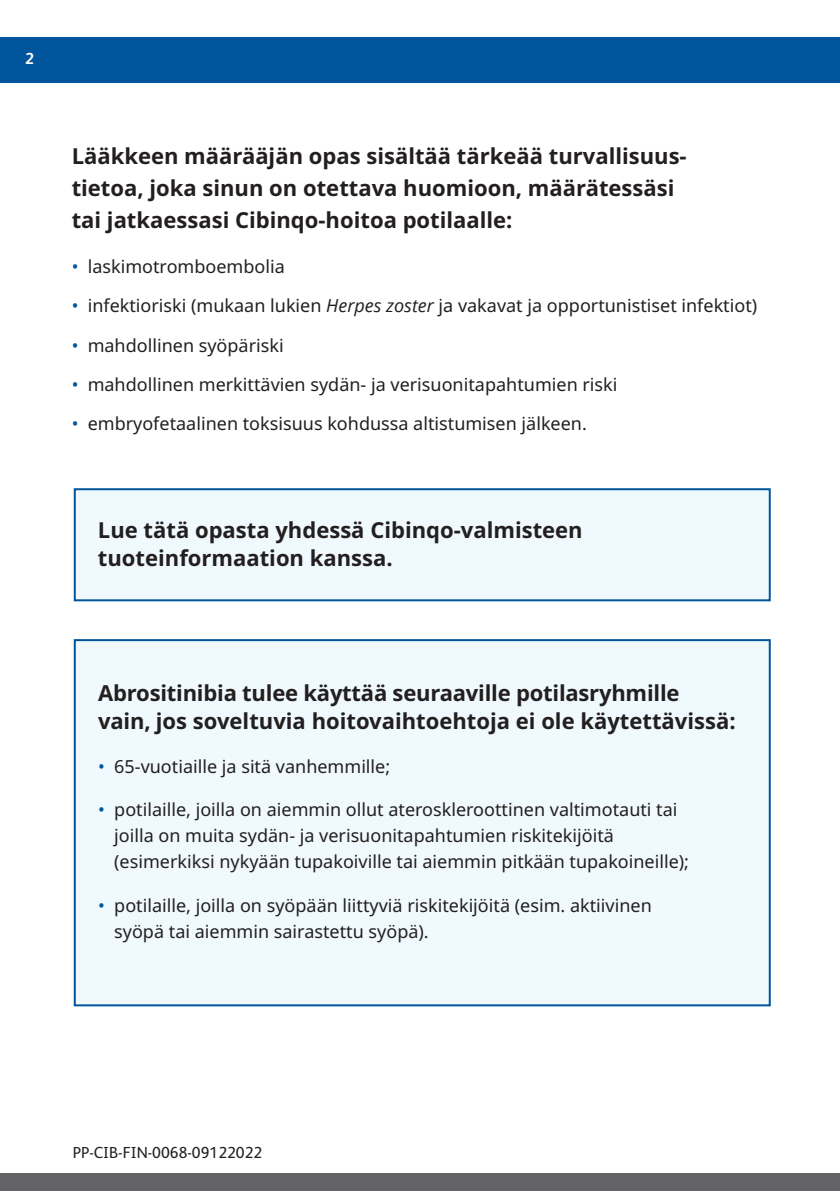
<style>
.page{position:relative;width:840px;height:1191px;background:#fff}
.page>*{position:absolute;margin:0;border:0;box-sizing:border-box;transform-origin:0 0}
.t1{font:700 22px/32px "Noto Sans";color:#231f20}
.t2{font:18px/26px "Noto Sans";color:#231f20}
.Headline{font:16px "FS Albert";color:#231f20}
.Subhead_1{font:700 16px "FS Albert";color:#fff}
.s1{color:#01559d}
.s2{font-family:"Open Sans";font-style:italic}
</style>
<div class="page">
<div style="left:74px;top:639px;width:696px;height:367px;background:#f0f9fd;border:2px solid #01559d"></div>
<div style="left:0;top:37px;width:839px;height:46px;background:#01559d"></div>
<div style="left:0;top:1174px;width:839px;height:17px;background:#636366"></div>
<div style="left:74px;top:488px;width:696px;height:113px;background:#f0f9fd;border:2px solid #01559d"></div>
<p class="Subhead_1" style="left:25px;top:49px;width:10px">2</p>
<p class="t1" style="left:72px;top:140px;width:616px">Lääkkeen määrääjän opas sisältää tärkeää turvallisuus&shy;tietoa, joka sinun on otettava huomioon, määrätessäsi tai jatkaessasi Cibinqo-hoitoa potilaalle:</p>
<p class="t2" style="left:72px;top:254px;width:214px"><span class="s1">•</span> laskimotromboembolia</p>
<p class="t2" style="left:72px;top:293px;width:686px"><span class="s1">•</span> infektioriski (mukaan lukien <span class="s2">Herpes zoster</span> ja vakavat ja opportunistiset infektiot)</p>
<p class="t2" style="left:72px;top:332px;width:213px"><span class="s1">•</span> mahdollinen syöpäriski</p>
<p class="t2" style="left:72px;top:372px;width:547px"><span class="s1">•</span> mahdollinen merkittävien sydän- ja verisuonitapahtumien riski</p>
<p class="t2" style="left:72px;top:411px;width:516px"><span class="s1">•</span> embryofetaalinen toksisuus kohdussa altistumisen jälkeen.</p>
<p class="t1" style="left:98px;top:516px;width:486px;line-height:28px">Lue tätä opasta yhdessä Cibinqo-valmisteen tuoteinformaation kanssa.</p>
<p class="t1" style="left:98px;top:680px;width:638px;line-height:28px">Abrositinibia tulee käyttää seuraaville potilasryhmille vain, jos soveltuvia hoitovaihtoehtoja ei ole käytettävissä:</p>
<p class="t2" style="left:98px;top:753px;width:293px"><span class="s1">•</span> 65-vuotiaille ja sitä vanhemmille;</p>
<p class="t2" style="left:114px;top:797px;width:576px;text-indent:-16px"><span class="s1">•</span> potilaille, joilla on aiemmin ollut ateroskleroottinen valtimotauti tai joilla on muita sydän- ja verisuonitapahtumien riskitekijöitä (esimerkiksi nykyään tupakoiville tai aiemmin pitkään tupakoineille);</p>
<p class="t2" style="left:114px;top:892px;width:538px;text-indent:-16px"><span class="s1">•</span> potilaille, joilla on syöpään liittyviä riskitekijöitä (esim. aktiivinen syöpä tai aiemmin sairastettu syöpä).</p>
<p class="Headline" style="left:73px;top:1143px;width:191px">PP-CIB-FIN-0068-09122022</p>
</div>
